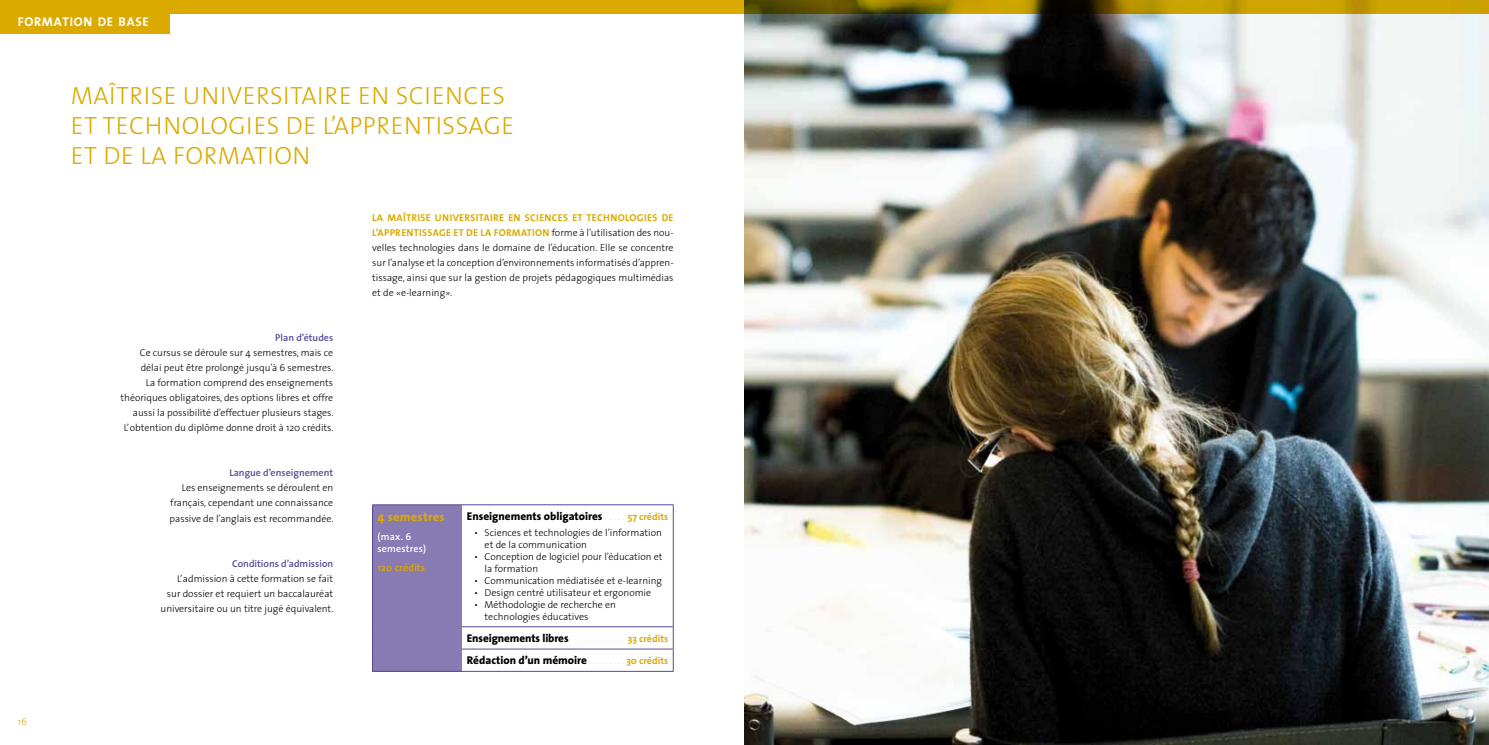
<style>
.page{position:relative;width:1489px;height:745px;background:#fff}
.page>*{position:absolute;margin:0;border:0;box-sizing:border-box;transform-origin:0 0}
.t1{font:300 25px/30px "The Sans";letter-spacing:.02em;color:#daaa00}
.t2{font:12.62px "The Sans Bold Caps";letter-spacing:.055em;color:#fff}
.t3{font:800 12.5px "The Sans";letter-spacing:.02em;color:#daaa00}
.t4{font:800 11.25px "The Sans";color:#000}
.t5{font:300 10px/15px "The Sans";color:#000}
.t6{font:700 10px "The Sans";letter-spacing:.03em;color:#daaa00}
.t7{font:600 10px "The Sans";color:#574995}
.t8{font:600 10px/12px "The Sans";letter-spacing:.02em;color:#fff}
.t9{font:600 10px "The Sans";letter-spacing:.02em;color:#daaa00}
.t10{font:300 10px "The Sans";color:#daaa00}
.s1{font-weight:700;color:#daaa00}
</style>
<div class="page">
<img style="left:744px;top:14px;width:744px;height:730px">
<div style="left:0;top:14px;width:170px;height:20px;background:#daaa00"></div>
<svg style="left:0;top:0;width:1488px;height:14px;background:#ba9300"></svg>
<div style="left:372px;top:504px;width:90px;height:167px;background:#887ab3"></div>
<hr style="left:462px;top:626px;width:211px;height:1px;background:#574995">
<hr style="left:462px;top:648px;width:211px;height:1px;background:#574995">
<hr style="left:462px;top:504px;width:211px;height:1px;background:#574995">
<hr style="left:673px;top:504px;width:1px;height:122px;background:#574995">
<svg style="left:673px;top:626px;width:1px;height:44px"></svg>
<hr style="left:462px;top:670px;width:211px;height:1px;background:#574995">
<hr style="left:372px;top:504px;width:90px;height:1px;background:#574995">
<hr style="left:372px;top:504px;width:1px;height:122px;background:#574995">
<svg style="left:372px;top:626px;width:1px;height:44px"></svg>
<hr style="left:372px;top:670px;width:90px;height:1px;background:#574995">
<p class="t2" style="left:18px;top:11px;width:132px">FORMATION DE BASE</p>
<h1 class="t1" style="left:71px;top:80px;width:407px">Maîtrise universitaire en sciences et technologies de l’appre</h1>
<h1 class="t1" style="left:404px;top:110px;width:107px">ntissage</h1>
<p class="t10" style="left:18px;top:713px;width:11px">16</p>
<h1 class="t1" style="left:71px;top:140px;width:241px">et de la formation</h1>
<p class="t7" style="left:275px;top:329px;width:59px">Plan d’études</p>
<p class="t5" style="left:120px;top:345px;width:215px;text-align:right">Ce cursus se déroule sur 4 semestres, mais ce délai peut être prolongé jusqu’à 6 semestres.<br>La formation comprend des enseignements théoriques obligatoires, des options libres et offre aussi la possibilité d’effectuer plusieurs stages.<br>L’obtention du diplôme donne droit à 120 crédits.</p>
<p class="t7" style="left:229px;top:464px;width:105px">Langue d’enseignement</p>
<p class="t5" style="left:170px;top:480px;width:165px;text-align:justify;text-indent:12px">Les enseignements se déroulent en français, cependant une connaissance passive de l’anglais est recommandée.</p>
<p class="t7" style="left:232px;top:554px;width:102px">Conditions d’admission</p>
<p class="t5" style="left:160px;top:570px;width:175px;text-align:right">L’admission à cette formation se fait<br>sur dossier et requiert un baccalauréat universitaire ou un titre jugé équivalent.</p>
<p class="t6" style="left:372px;top:209px;width:186px">LA MAÎTRISE UNIVERSITAIRE EN SCIENCES</p>
<p class="t6" style="left:572px;top:209px;width:53px">ET TECHNOLO</p>
<p class="t5" style="left:372px;top:210px;width:303px;text-indent:265px"><span class="s1">GIES DE L’APPRENTISSAGE ET DE LA FORMATION</span> forme à l’utilisation des nou&shy;velles technologies dans le domaine de l’éducation. Elle se concentre sur l’analyse et la conception d’environnements informatisés d’appren&shy;tissage, ainsi que sur la gestion de projets pédagogiques multimédias et de «e-learning».</p>
<p class="t3" style="left:377px;top:506px;width:68px">4 semestres</p>
<p class="t8" style="left:377px;top:530px;width:50px">(max. 6 semestres)</p>
<p class="t9" style="left:377px;top:559px;width:49px">120 crédits</p>
<p class="t4" style="left:467px;top:506px;width:137px">Enseignements obligatoires</p>
<p class="t6" style="left:628px;top:508px;width:42px">57 CRÉDITS</p>
<p class="t5" style="left:484px;top:525px;width:179px;line-height:12px;text-indent:-11px">• Sciences et technologies de l’information et de la communication</p>
<p class="t5" style="left:484px;top:549px;width:179px;line-height:12px;text-indent:-11px">• Conception de logiciel pour l’éducation et la formation</p>
<p class="t5" style="left:474px;top:572px;width:189px">• Communication médiatisée et e-learning</p>
<p class="t5" style="left:474px;top:584px;width:179px">• Design centré utilisateur et ergonomie</p>
<p class="t5" style="left:484px;top:597px;width:133px;line-height:12px;text-indent:-11px">• Méthodologie de recherche en technologies éducatives</p>
<p class="t4" style="left:467px;top:628px;width:103px">Enseignements libres</p>
<p class="t6" style="left:628px;top:629px;width:42px">33 CRÉDITS</p>
<p class="t4" style="left:467px;top:650px;width:118px">Rédaction d’un mémoire</p>
<p class="t6" style="left:626px;top:652px;width:43px">30 CRÉDITS</p>
</div>
